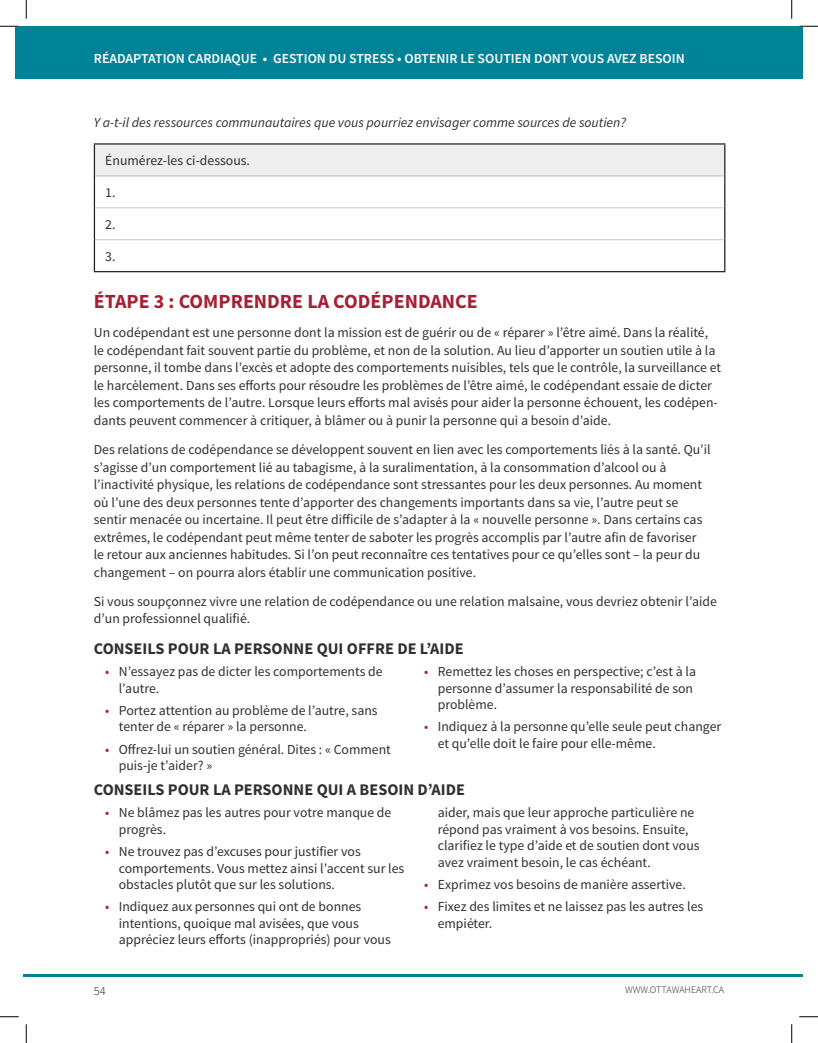
<style>
.page{position:relative;width:818px;height:1043px;background:#fff}
.page>*{position:absolute;margin:0;border:0;box-sizing:border-box;transform-origin:0 0}
.t1{font:700 20px "Source Sans Pro";color:#a62035}
.t2{font:700 16.25px "Source Sans Pro";color:#312f30}
.Body{font:13.75px/16.5px "Source Sans Pro";color:#312f30}
.Body-2{font:italic 13.75px "Source Sans Pro";color:#312f30}
.t3{font:600 13.75px "Source Sans Pro";color:#fff}
.t4{font:300 12.5px "Source Sans Pro";color:#231f20}
.t5{font:300 10px "Source Sans Pro";color:#231f20}
.s1{color:#a62035}
</style>
<div class="page">
<div style="left:15px;top:26px;width:787px;height:53px;background:#008396"></div>
<hr style="left:23px;top:973px;width:779px;height:3px;background:#008396">
<div style="left:94px;top:144px;width:630px;height:32px;background:#eeeeef"></div>
<hr style="left:95px;top:207px;width:629px;height:1px;background:#c7c8ca">
<hr style="left:95px;top:239px;width:629px;height:1px;background:#c7c8ca">
<hr style="left:94px;top:176px;width:1px;height:32px;background:#231f20">
<hr style="left:724px;top:176px;width:1px;height:32px;background:#231f20">
<hr style="left:94px;top:208px;width:1px;height:32px;background:#231f20">
<hr style="left:724px;top:208px;width:1px;height:32px;background:#231f20">
<hr style="left:94px;top:240px;width:1px;height:31px;background:#231f20">
<hr style="left:724px;top:240px;width:1px;height:31px;background:#231f20">
<hr style="left:94px;top:271px;width:631px;height:1px;background:#231f20">
<hr style="left:94px;top:143px;width:631px;height:2px;background:#231f20">
<hr style="left:94px;top:145px;width:1px;height:31px;background:#231f20">
<hr style="left:724px;top:145px;width:1px;height:31px;background:#231f20">
<hr style="left:95px;top:175px;width:629px;height:1px;background:#c7c8ca">
<svg style="left:0;top:25px;width:19px;height:2px"></svg>
<svg style="left:799px;top:25px;width:19px;height:2px"></svg>
<svg style="left:0;top:1016px;width:19px;height:1px"></svg>
<svg style="left:799px;top:1016px;width:19px;height:1px"></svg>
<svg style="left:25px;top:0;width:2px;height:19px"></svg>
<svg style="left:25px;top:1024px;width:2px;height:18px"></svg>
<svg style="left:791px;top:0;width:1px;height:19px"></svg>
<svg style="left:791px;top:1024px;width:1px;height:18px"></svg>
<p class="t3" style="left:94px;top:50px;width:328px">RÉADAPTATION CARDIAQUE • GESTION DU STRESS • OBTENIR</p>
<p class="t3" style="left:460px;top:50px;width:26px">LE SOUTIEN</p>
<p class="t3" style="left:534px;top:50px;width:10px">DONT</p>
<p class="t3" style="left:571px;top:50px;width:10px">VOUS</p>
<p class="t3" style="left:607px;top:50px;width:41px">AVE Z BESOIN</p>
<p class="Body-2" style="left:94px;top:114px;width:533px">Y a-t-il des ressources communautaires que vous pourriez envisager comme sources de soutien?</p>
<p class="Body" style="left:105px;top:152px;width:146px">Énumérez-les ci-dessous.</p>
<p class="Body" style="left:105px;top:184px;width:12px">1.</p>
<p class="Body" style="left:105px;top:216px;width:12px">2.</p>
<p class="Body" style="left:105px;top:248px;width:12px">3.</p>
<h1 class="t1" style="left:94px;top:289px;width:385px">ÉTAPE 3 : COMPRENDRE LA CODÉPENDANCE</h1>
<p class="Body" style="left:94px;top:324px;width:629px;line-height:17.5px">Un codépendant est une personne dont la mission est de guérir ou de « réparer » l’être aimé. Dans la réalité, le codépendant fait souvent partie du problème, et non de la solution. Au lieu d’apporter un soutien utile à la personne, il tombe dans l’excès et adopte des comportements nuisibles, tels que le contrôle, la surveillance et le harcèlement. Dans ses efforts pour résoudre les problèmes de l’être aimé, le codépendant essaie de dicter les comportements de l’autre. Lorsque leurs efforts mal avisés pour aider la personne échouent, les codépen&shy;dants peuvent commencer à critiquer, à blâmer ou à punir la personne qui a besoin d’aide.</p>
<p class="Body" style="left:94px;top:441px;width:618px;line-height:17.5px">Des relations de codépendance se développent souvent en lien avec les comportements liés à la santé. Qu’il s’agisse d’un comportement lié au tabagisme, à la suralimentation, à la consommation d’alcool ou à l’inactivité physique, les relations de codépendance sont stressantes pour les deux personnes. Au moment où l’une des deux personnes tente d’apporter des changements importants dans sa vie, l’autre peut se sentir menacée ou incertaine. Il peut être difficile de s’adapter à la « nouvelle personne ». Dans certains cas extrêmes, le codépendant peut même tenter de saboter les progrès accomplis par l’autre afin de favoriser<br>le retour aux anciennes habitudes. Si l’on peut reconnaître ces tentatives pour ce qu’elles sont – la peur du changement – on pourra alors établir une communication positive.</p>
<p class="Body" style="left:94px;top:593px;width:624px;line-height:17.5px">Si vous soupçonnez vivre une relation de codépendance ou une relation malsaine, vous devriez obtenir l’aide d’un professionnel qualifié.</p>
<h2 class="t2" style="left:94px;top:638px;width:371px">CONSEILS POUR LA PERSONNE QUI OFFRE DE L’AIDE</h2>
<p class="Body" style="left:119px;top:663px;width:265px;text-indent:-14px"><span class="s1">•</span> N’essayez pas de dicter les comportements de l’autre.</p>
<p class="Body" style="left:119px;top:702px;width:260px;text-indent:-14px"><span class="s1">•</span> Portez attention au problème de l’autre, sans tenter de « réparer » la personne.</p>
<p class="Body" style="left:119px;top:741px;width:273px;text-indent:-14px"><span class="s1">•</span> Offrez-lui un soutien général. Dites : « Comment puis-je t’aider? »</p>
<p class="Body" style="left:438px;top:663px;width:260px;text-indent:-14px"><span class="s1">•</span> Remettez les choses en perspective; c’est à la personne d’assumer la responsabilité de son problème.</p>
<p class="Body" style="left:438px;top:719px;width:285px;text-indent:-14px"><span class="s1">•</span> Indiquez à la personne qu’elle seule peut changer et qu’elle doit le faire pour elle-même.</p>
<h2 class="t2" style="left:94px;top:779px;width:372px">CONSEILS POUR LA PERSONNE QUI A BESOIN D’AIDE</h2>
<p class="Body" style="left:119px;top:804px;width:274px;text-indent:-14px"><span class="s1">•</span> Ne blâmez pas les autres pour votre manque de progrès.</p>
<p class="Body" style="left:119px;top:843px;width:287px;text-indent:-14px"><span class="s1">•</span> Ne trouvez pas d’excuses pour justifier vos comportements. Vous mettez ainsi l’accent sur les obstacles plutôt que sur les solutions.</p>
<p class="Body" style="left:119px;top:898px;width:273px;text-indent:-14px"><span class="s1">•</span> Indiquez aux personnes qui ont de bonnes intentions, quoique mal avisées, que vous appréciez leurs efforts (inappropriés) pour vous</p>
<p class="Body" style="left:438px;top:804px;width:263px">aider, mais que leur approche particulière ne répond pas vraiment à vos besoins. Ensuite, clarifiez le type d’aide et de soutien dont vous avez vraiment besoin, le cas échéant.</p>
<p class="Body" style="left:424px;top:876px;width:263px"><span class="s1">•</span> Exprimez vos besoins de manière assertive.</p>
<p class="Body" style="left:438px;top:898px;width:267px;text-indent:-14px"><span class="s1">•</span> Fixez des limites et ne laissez pas les autres les empiéter.</p>
<p class="t4" style="left:94px;top:983px;width:13px">54</p>
<p class="t5" style="left:625px;top:983px;width:101px">WWW.OTTAWAHEART.CA</p>
</div>
